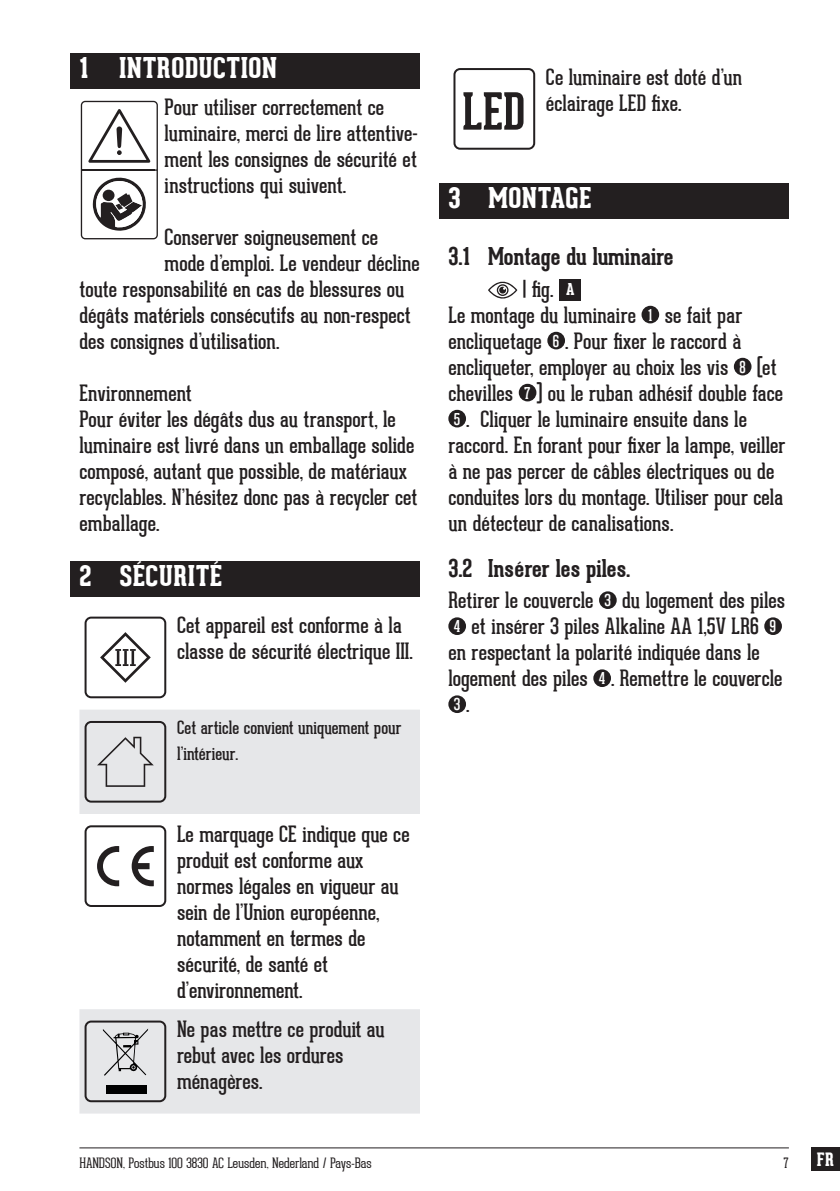
<style>
.page{position:relative;width:840px;height:1191px;background:#fff}
.page>*{position:absolute;margin:0;border:0;box-sizing:border-box;transform-origin:0 0}
.NL_HANDSON_Alinea_A5{font:700 50px "Geared Slab";color:#231f20}
.t1{font:800 28px "Geared Slab";letter-spacing:.005em;color:#fff}
.t2{font:700 24px "Geared Slab";color:#231f20}
.FR_HANDSON_Alinea_A5{font:22px/26px "Geared Slab";color:#231f20}
.HANDSON_Table_body_A{font:22px/26px "Geared Slab";color:#231f20}
.NL_HANDSON_List_A5-M{font:22px/26px "Geared Slab";letter-spacing:.005em;color:#231f20}
.NL_HANDSON_Alinea_A5-2{font:22px "Geared Slab";color:#231f20}
.HANDSON_Table_body_A-2{font:18px/26px "Geared Slab";color:#231f20}
.t3{font:800 18px "Geared Slab";color:#fff}
.HANDSON_NR_A5-manual{font:16px "Geared Slab";color:#fff}
.HANDSON_FIG_A5-Manua{font:800 16px "Geared Slab";color:#fff}
.t4{font:100 14px "Geared Slab";color:#231f20}
</style>
<div class="page">
<div style="left:810px;top:1146px;width:29px;height:24px;background:#231f20"></div>
<hr style="left:79px;top:1147px;width:709px;height:1px;background:#231f20">
<div style="left:71px;top:53px;width:349px;height:36px;background:#231f20"></div>
<div style="left:71px;top:561px;width:349px;height:36px;background:#231f20"></div>
<svg style="left:93px;top:177px;width:53px;height:54px"></svg>
<div style="left:81px;top:101px;width:77px;height:138px;border:1px solid #231f20;border-radius:4px"></div>
<hr style="left:81px;top:169px;width:76px;height:2px;background:#231f20">
<svg style="left:88px;top:109px;width:63px;height:54px"></svg>
<svg style="left:79px;top:710px;width:341px;height:403px"></svg>
<svg style="left:100px;top:632px;width:51px;height:51px"></svg>
<div style="left:84px;top:616px;width:82px;height:82px;border:2px solid #231f20;border-radius:6px"></div>
<svg style="left:97px;top:736px;width:57px;height:51px;background:#d1d2d3"></svg>
<div style="left:84px;top:721px;width:82px;height:81px;border:2px solid #231f20;border-radius:6px"></div>
<svg style="left:97px;top:846px;width:22px;height:40px"></svg>
<svg style="left:132px;top:846px;width:22px;height:40px"></svg>
<div style="left:84px;top:825px;width:82px;height:82px;border:2px solid #231f20;border-radius:6px"></div>
<div style="left:106px;top:1085px;width:40px;height:9px;background:#000"></div>
<svg style="left:103px;top:1028px;width:45px;height:47px;background:#c1c2c4"></svg>
<div style="left:84px;top:1020px;width:82px;height:82px;border:2px solid #231f20;border-radius:6px"></div>
<div style="left:439px;top:183px;width:349px;height:36px;background:#231f20"></div>
<div style="left:453px;top:68px;width:82px;height:82px;border:2px solid #231f20;border-radius:6px"></div>
<svg style="left:488px;top:281px;width:29px;height:18px"></svg>
<div style="left:559px;top:279px;width:21px;height:22px;background:#231f20"></div>
<div style="left:641px;top:306px;width:17px;height:17px;background:#231f20;border-radius:50%"></div>
<div style="left:547px;top:332px;width:17px;height:17px;background:#231f20;border-radius:50%"></div>
<div style="left:733px;top:358px;width:18px;height:17px;background:#231f20;border-radius:50%"></div>
<div style="left:518px;top:384px;width:18px;height:17px;background:#231f20;border-radius:50%"></div>
<div style="left:448px;top:410px;width:18px;height:17px;background:#231f20;border-radius:50%"></div>
<div style="left:598px;top:591px;width:18px;height:18px;background:#231f20;border-radius:50%"></div>
<div style="left:448px;top:617px;width:18px;height:18px;background:#231f20;border-radius:50%"></div>
<div style="left:763px;top:617px;width:18px;height:18px;background:#231f20;border-radius:50%"></div>
<div style="left:593px;top:669px;width:17px;height:18px;background:#231f20;border-radius:50%"></div>
<div style="left:448px;top:695px;width:18px;height:18px;background:#231f20;border-radius:50%"></div>
<p class="t1" style="left:79px;top:51px;width:199px">1 INTRODUCTION</p>
<p class="FR_HANDSON_Alinea_A5" style="left:164px;top:94px;width:254px">Pour utiliser correctement ce luminaire, merci de lire attentive&shy;ment les consignes de sécurité et instructions qui suivent.</p>
<p class="FR_HANDSON_Alinea_A5" style="left:164px;top:224px;width:215px">Conserver soigneusement ce</p>
<p class="FR_HANDSON_Alinea_A5" style="left:164px;top:250px;width:256px">mode d’emploi. Le vendeur décline</p>
<p class="FR_HANDSON_Alinea_A5" style="left:79px;top:276px;width:326px">toute responsabilité en cas de blessures ou</p>
<p class="FR_HANDSON_Alinea_A5" style="left:79px;top:302px;width:333px">dégâts matériels consécutifs au non-respect</p>
<p class="FR_HANDSON_Alinea_A5" style="left:79px;top:328px;width:201px">des consignes d’utilisation.</p>
<p class="FR_HANDSON_Alinea_A5" style="left:79px;top:380px;width:114px">Environnement</p>
<p class="FR_HANDSON_Alinea_A5" style="left:79px;top:406px;width:339px">Pour éviter les dégâts dus au transport, le luminaire est livré dans un emballage solide composé, autant que possible, de matériaux recyclables. N’hésitez donc pas à recycler cet emballage.</p>
<p class="t1" style="left:79px;top:559px;width:144px">2 SÉCURITÉ</p>
<p class="HANDSON_Table_body_A" style="left:177px;top:612px;width:237px">Cet appareil est conforme à la classe de sécurité électrique III.</p>
<p class="HANDSON_Table_body_A-2" style="left:177px;top:715px;width:226px">Cet article convient uniquement pour l’intérieur.</p>
<p class="HANDSON_Table_body_A" style="left:177px;top:821px;width:234px">Le marquage CE indique que ce produit est conforme aux normes légales en vigueur au sein de l’Union européenne, notamment en termes de sécurité, de santé et d’environnement.</p>
<p class="HANDSON_Table_body_A" style="left:177px;top:1016px;width:209px">Ne pas mettre ce produit au rebut avec les ordures ménagères.</p>
<p class="NL_HANDSON_Alinea_A5" style="left:462px;top:80px;width:64px">LED</p>
<p class="NL_HANDSON_List_A5-M" style="left:545px;top:64px;width:198px">Ce luminaire est doté d’un éclairage LED fixe.</p>
<p class="t1" style="left:448px;top:181px;width:145px">3 MONTAGE</p>
<p class="t2" style="left:448px;top:241px;width:226px">3.1 Montage du luminaire</p>
<p class="NL_HANDSON_Alinea_A5-2" style="left:522px;top:275px;width:32px">| fig.</p>
<p class="HANDSON_FIG_A5-Manua" style="left:566px;top:280px;width:10px">A</p>
<p class="FR_HANDSON_Alinea_A5" style="left:448px;top:302px;width:189px">Le montage du luminaire</p>
<p class="HANDSON_NR_A5-manual" style="left:647px;top:305px;width:6px">1</p>
<p class="FR_HANDSON_Alinea_A5" style="left:664px;top:302px;width:79px">se fait par</p>
<p class="FR_HANDSON_Alinea_A5" style="left:448px;top:328px;width:95px">encliquetage</p>
<p class="HANDSON_NR_A5-manual" style="left:552px;top:331px;width:8px">6</p>
<p class="FR_HANDSON_Alinea_A5" style="left:448px;top:328px;width:294px;text-indent:117px">. Pour fixer le raccord à encliqueter, employer au choix les vis</p>
<p class="HANDSON_NR_A5-manual" style="left:739px;top:357px;width:8px">8</p>
<p class="FR_HANDSON_Alinea_A5" style="left:756px;top:354px;width:21px">(et</p>
<p class="FR_HANDSON_Alinea_A5" style="left:448px;top:380px;width:66px">chevilles</p>
<p class="HANDSON_NR_A5-manual" style="left:524px;top:383px;width:8px">7</p>
<p class="FR_HANDSON_Alinea_A5" style="left:536px;top:380px;width:248px">) ou le ruban adhésif double face</p>
<p class="HANDSON_NR_A5-manual" style="left:453px;top:409px;width:8px">5</p>
<p class="FR_HANDSON_Alinea_A5" style="left:448px;top:406px;width:338px;text-indent:18px">. Cliquer le luminaire ensuite dans le raccord. En forant pour fixer la lampe, veiller à ne pas percer de câbles électriques ou de conduites lors du montage. Utiliser pour cela un détecteur de canalisations.</p>
<p class="t2" style="left:448px;top:553px;width:183px">3.2 Insérer les piles.</p>
<p class="FR_HANDSON_Alinea_A5" style="left:448px;top:587px;width:147px">Retirer le couvercle</p>
<p class="HANDSON_NR_A5-manual" style="left:604px;top:590px;width:8px">3</p>
<p class="FR_HANDSON_Alinea_A5" style="left:622px;top:587px;width:164px">du logement des piles</p>
<p class="HANDSON_NR_A5-manual" style="left:453px;top:616px;width:8px">4</p>
<p class="FR_HANDSON_Alinea_A5" style="left:471px;top:613px;width:288px">et insérer 3 piles Alkaline AA 1,5V LR6</p>
<p class="HANDSON_NR_A5-manual" style="left:769px;top:616px;width:7px">9</p>
<p class="FR_HANDSON_Alinea_A5" style="left:448px;top:639px;width:313px">en respectant la polarité indiquée dans le logement des piles</p>
<p class="HANDSON_NR_A5-manual" style="left:598px;top:668px;width:8px">4</p>
<p class="FR_HANDSON_Alinea_A5" style="left:610px;top:665px;width:173px">. Remettre le couvercle</p>
<p class="HANDSON_NR_A5-manual" style="left:453px;top:694px;width:8px">3</p>
<p class="FR_HANDSON_Alinea_A5" style="left:466px;top:691px;width:5px">.</p>
<p class="t4" style="left:79px;top:1154px;width:293px">HANDSON, Postbus 100 3830 AC Leusden, Nederland / Pays-Bas</p>
<p class="t4" style="left:783px;top:1154px;width:7px">7</p>
<p class="t3" style="left:816px;top:1149px;width:19px">FR</p>
</div>
